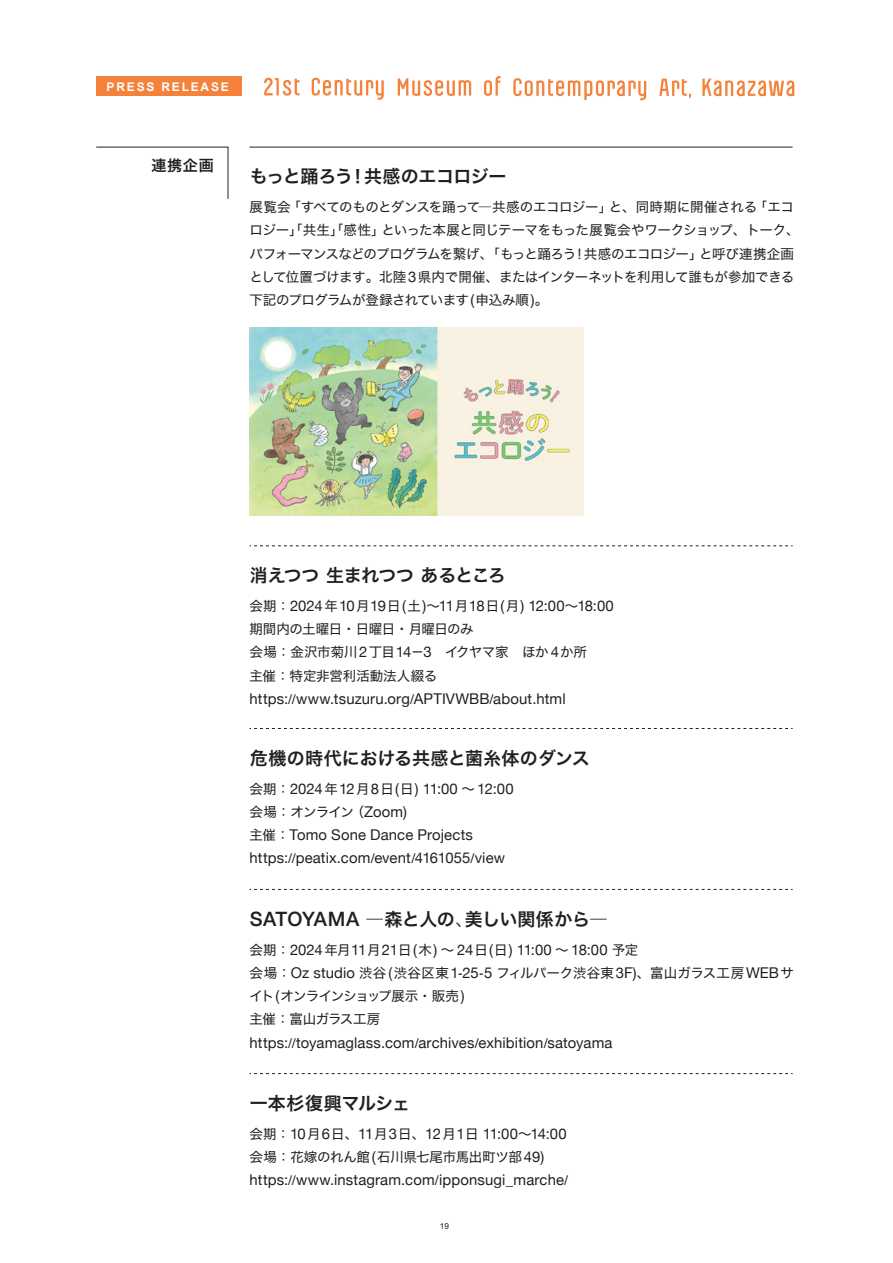
<style>
.page{position:relative;width:893px;height:1263px;background:#fff}
.page>*{position:absolute;margin:0;border:0;box-sizing:border-box;transform-origin:0 0}
.t1{font:18px "Hira Kaku Pro W6";letter-spacing:-.02em;color:#231f20}
.t2{font:18px "Hira Kaku Pro W6";color:#231f20}
.t3{font:15px "Hira Kaku Pro W6";color:#231f20}
.t4{font:14.85px/23.2px "Helvetica Neue";letter-spacing:.01em;color:#231f20}
.t5{font:14.85px "Helvetica Neue";letter-spacing:-.025em;color:#231f20}
.t6{font:14.85px "Helvetica Neue";letter-spacing:-.045em;color:#231f20}
.t7{font:14.85px "Helvetica Neue";letter-spacing:-.05em;color:#231f20}
.t8{font:14.85px "Helvetica Neue";letter-spacing:-.02em;color:#231f20}
.t9{font:13.5px/23.2px "Hira Kaku Std W4";letter-spacing:-.03em;color:#231f20}
.t10{font:700 12px "Arial";letter-spacing:.15em;color:#fff}
.t11{font:8.25px "Arial";color:#231f20}
.s1{font-family:"Helvetica Neue";font-size:14.85px}
.s2{font-family:"Hira Kaku Std W4";font-size:13.5px}
.s3{font-family:"Helvetica";font-size:13.5px}
.s4{font-family:"Helvetica Neue";font-weight:500;font-size:19.8px}
.s5{font-family:"Hira Kaku Pro W3"}
.s6{font-family:"Helvetica"}
</style>
<div class="page">
<svg style="left:312px;top:78px;width:72px;height:22px"></svg>
<svg style="left:264px;top:78px;width:36px;height:18px"></svg>
<svg style="left:484px;top:76px;width:16px;height:20px"></svg>
<svg style="left:398px;top:78px;width:73px;height:18px"></svg>
<svg style="left:659px;top:79px;width:32px;height:19px"></svg>
<svg style="left:513px;top:78px;width:133px;height:22px"></svg>
<svg style="left:702px;top:79px;width:92px;height:17px"></svg>
<div style="left:96px;top:77px;width:146px;height:19px;background:#f4823b"></div>
<svg style="left:250px;top:889px;width:543px;height:1px"></svg>
<svg style="left:250px;top:1073px;width:543px;height:1px"></svg>
<svg style="left:250px;top:728px;width:543px;height:1px"></svg>
<hr style="left:250px;top:147px;width:543px;height:1px;background:#231f20">
<svg style="left:250px;top:546px;width:543px;height:1px"></svg>
<svg style="left:96px;top:147px;width:132px;height:52px"></svg>
<img style="left:250px;top:328px;width:333px;height:187px">
<p class="t10" style="left:107px;top:80px;width:124px">PRESS RELEASE</p>
<p class="t3" style="left:151px;top:152px;width:64px">連携企画</p>
<h1 class="t1" style="left:250px;top:160px;width:258px">もっと踊ろう！共感のエコロジー</h1>
<p class="t9" style="left:250px;top:195px;width:552px">展覧会「すべてのものとダンスを踊って―共感のエコロジー」と、同時期に開催される「エコロジー」「共生」「感性」といった本展と同じテーマをもった展覧会やワークショップ、トーク、パフォーマンスなどのプログラムを繋げ、「もっと踊ろう！共感のエコロジー」と呼び連携企画として位置づけます。北陸 <span class="s1">3</span>県内で開催、またはインターネットを利用して誰もが参加できる下記のプログラムが登録されています<span class="s1">(</span>申込み順<span class="s1">)</span>。</p>
<h1 class="t1" style="left:250px;top:559px;width:257px">消えつつ生まれつつあるところ</h1>
<p class="t6" style="left:250px;top:595px;width:366px"><span class="s2">会期：</span>2024<span class="s2">年</span>10<span class="s2">月</span>19<span class="s2">日</span>(<span class="s2">土</span>)<span class="s2">～</span>11<span class="s2">月</span>18<span class="s2">日</span>(<span class="s2">月</span>) 12:00<span class="s2">～</span>18:00</p>
<p class="t9" style="left:250px;top:617px;width:339px">期間内の土曜日・日曜日・月曜日のみ<br>会場：金沢市菊川<span class="s1">2</span>丁目<span class="s1">14</span>－<span class="s1">3</span>　イクヤマ家　ほか<span class="s1">4</span>か所主催：特定非営利活動法人綴る</p>
<p class="t4" style="left:250px;top:688px;width:318px">https:<span class="s3">//</span>www.tsuzuru.org<span class="s3">/</span>APTIVWBB<span class="s3">/</span>about.html</p>
<h1 class="t2" style="left:250px;top:742px;width:341px">危機の時代における共感と菌糸体のダンス</h1>
<p class="t8" style="left:250px;top:777px;width:266px"><span class="s2">会期：</span>2024<span class="s2">年</span>12<span class="s2">月</span>8<span class="s2">日</span>(<span class="s2">日</span>) 11:00 <span class="s2">～</span> 12:00</p>
<p class="t9" style="left:250px;top:800px;width:159px">会場：オンライン（<span class="s1">Zoom)</span></p>
<p class="t4" style="left:250px;top:824px;width:257px"><span class="s2">主催：</span>Tomo Sone Dance Projects https:<span class="s3">//</span>peatix.com<span class="s3">/</span>event<span class="s3">/</span>4161055<span class="s3">/</span>view</p>
<h1 class="t1" style="left:250px;top:903px;width:359px"><span class="s4">SATOYAMA</span> <span class="s5">―</span>森と人の<span class="s5">、</span>美しい関係から<span class="s5">―</span></h1>
<p class="t5" style="left:250px;top:938px;width:390px"><span class="s2">会期：</span>2024<span class="s2">年月</span>11<span class="s2">月</span>21<span class="s2">日</span>(<span class="s2">木</span>) <span class="s2">～</span> 24<span class="s2">日</span>(<span class="s2">日</span>) 11:00 <span class="s2">～</span> 18:00 <span class="s2">予定</span></p>
<p class="t9" style="left:250px;top:961px;width:546px">会場：<span class="s1">Oz studio</span> 渋谷<span class="s1">(</span>渋谷区東<span class="s1">1</span><span class="s6">-</span><span class="s1">25</span><span class="s6">-</span><span class="s1">5</span> フィルパーク渋谷東<span class="s1">3F)</span>、富山ガラス工房<span class="s1">WEB</span>サイト<span class="s1">(</span>オンラインショップ展示・販売<span class="s1">)<br></span>主催：富山ガラス工房</p>
<p class="t4" style="left:250px;top:1031px;width:365px">https:<span class="s3">//</span>toyamaglass.com<span class="s3">/</span>archives<span class="s3">/</span>exhibition<span class="s3">/</span>satoyama</p>
<h1 class="t1" style="left:250px;top:1087px;width:162px">一本杉復興マルシェ</h1>
<p class="t7" style="left:250px;top:1123px;width:319px"><span class="s2">会期：</span>10<span class="s2">月</span>6<span class="s2">日、</span>11<span class="s2">月</span>3<span class="s2">日、</span>12<span class="s2">月</span>1<span class="s2">日</span> 11:00<span class="s2">～</span>14:00</p>
<p class="t9" style="left:250px;top:1145px;width:296px">会場：花嫁のれん館<span class="s1">(</span>石川県七尾市馬出町ツ部 <span class="s1">49)</span></p>
<p class="t4" style="left:250px;top:1169px;width:320px">https:<span class="s3">//</span>www.instagram.com<span class="s3">/</span>ipponsugi_marche<span class="s3">/</span></p>
<p class="t11" style="left:440px;top:1221px;width:11px">19</p>
</div>
